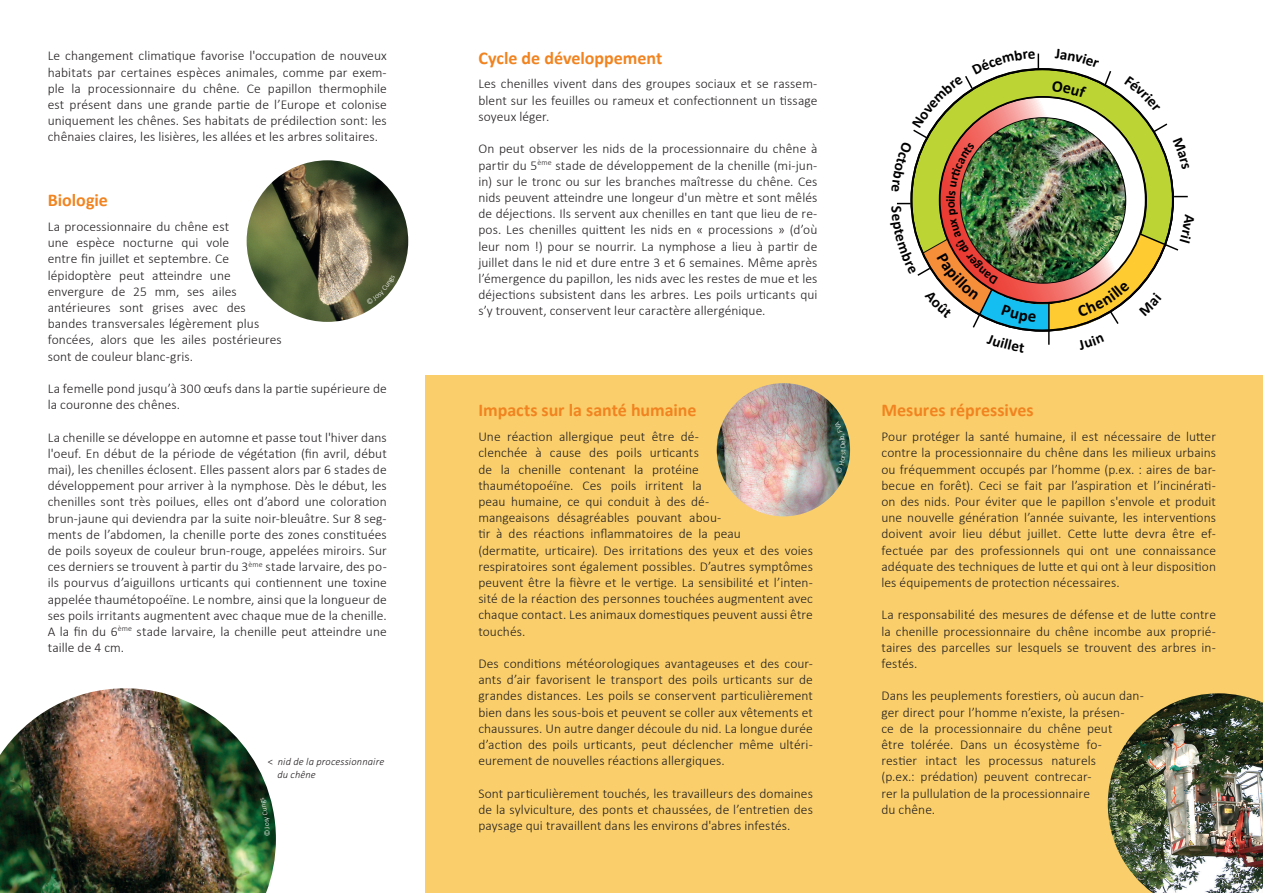
<style>
.page{position:relative;width:1263px;height:893px;background:#fff}
.page>*{position:absolute;margin:0;border:0;box-sizing:border-box;transform-origin:0 0}
.t1{font:700 18px "Calibri";color:#f18420}
.t2{font:300 13.5px/16.2px "Calibri";letter-spacing:.005em;color:#231f20;text-align:justify}
.t3{font:italic 300 10.5px/12.6px "Calibri";letter-spacing:.01em;color:#231f20}
.s1{font-style:normal}
</style>
<div class="page">
<div style="left:425px;top:375px;width:838px;height:518px;background:#facf6b"></div>
<img style="left:247px;top:160px;width:161px;height:162px;border-radius:81px">
<img style="left:717px;top:383px;width:133px;height:133px;border-radius:67px">
<img style="left:1108px;top:693px;width:155px;height:200px">
<img style="left:0;top:688px;width:276px;height:205px">
<svg style="left:367px;top:275px;width:28px;height:30px"></svg>
<svg style="left:834px;top:421px;width:12px;height:53px"></svg>
<svg style="left:1112px;top:779px;width:11px;height:64px"></svg>
<svg style="left:260px;top:797px;width:10px;height:39px"></svg>
<img style="left:896px;top:53px;width:292px;height:292px">
<p class="t2" style="left:48px;top:47px;width:341px">Le changement climatique favorise l'occupation de nouveux habitats par certaines espèces animales, comme par exem&shy;ple la processionnaire du chêne. Ce papillon thermophile est présent dans une grande partie de l’Europe et colonise uniquement les chênes. Ses habitats de prédilection sont: les chênaies claires, les lisières, les allées et les arbres solitaires.</p>
<h1 class="t1" style="left:48px;top:189px;width:62px">Biologie</h1>
<p class="t2" style="left:48px;top:218px;width:235px;text-align:left">La processionnaire du chêne est<br>une espèce nocturne qui vole<br>entre fin juillet et septembre. Ce lépidoptère peut atteindre une envergure de 25 mm, ses ailes antérieures sont grises avec des bandes transversales légèrement plus foncées, alors que les ailes postérieures sont de couleur blanc-gris.</p>
<p class="t2" style="left:48px;top:380px;width:341px">La femelle pond jusqu’à 300 œufs dans la partie supérieure de la couronne des chênes.</p>
<p class="t2" style="left:48px;top:428px;width:341px">La chenille se développe en automne et passe tout l'hiver dans l'oeuf. En début de la période de végétation (fin avril, début mai), les chenilles éclosent. Elles passent alors par 6 stades de développement pour arriver à la nymphose. Dès le début, les chenilles sont très poilues, elles ont d’abord une coloration brun-jaune qui deviendra par la suite noir-bleuâtre. Sur 8 seg&shy;ments de l’abdomen, la chenille porte des zones constituées de poils soyeux de couleur brun-rouge, appelées miroirs. Sur ces derniers se trouvent à partir du 3<sup>ème</sup> stade larvaire, des po&shy;ils pourvus d’aiguillons urticants qui contiennent une toxine appelée thaumétopoéïne. Le nombre, ainsi que la longueur de ses poils irritants augmentent avec chaque mue de la chenille.<br>A la fin du 6<sup>ème</sup> stade larvaire, la chenille peut atteindre une taille de 4 cm.</p>
<p class="t3" style="left:277px;top:755px;width:108px;text-indent:-9px"><span class="s1">&lt;</span> nid de la processionnaire du chêne</p>
<h1 class="t1" style="left:478px;top:46px;width:185px">Cycle de développement</h1>
<p class="t2" style="left:478px;top:75px;width:341px">Les chenilles vivent dans des groupes sociaux et se rassem&shy;blent sur les feuilles ou rameux et confectionnent un tissage soyeux léger.</p>
<p class="t2" style="left:478px;top:140px;width:341px">On peut observer les nids de la processionnaire du chêne à partir du 5<sup>ème</sup> stade de développement de la chenille (mi-jun&shy;in) sur le tronc ou sur les branches maîtresse du chêne. Ces nids peuvent atteindre une longeur d'un mètre et sont mêlés de déjections. Ils servent aux chenilles en tant que lieu de re&shy;pos. Les chenilles quittent les nids en « processions » (d’où leur nom !) pour se nourrir. La nymphose a lieu à partir de juillet dans le nid et dure entre 3 et 6 semaines. Même après l’émergence du papillon, les nids avec les restes de mue et les déjections subsistent dans les arbres. Les poils urticants qui s’y trouvent, conservent leur caractère allergénique.</p>
<h1 class="t1" style="left:478px;top:399px;width:220px">Impacts sur la santé humaine</h1>
<p class="t2" style="left:478px;top:428px;width:336px;text-align:left">Une réaction allergique peut être dé-<br>clenchée à cause des poils urticants<br>de la chenille contenant la protéine<br>thaumétopoéïne. Ces poils irritent la<br>peau humaine, ce qui conduit à des dé-<br>mangeaisons désagréables pouvant abou-<br>tir à des réactions inflammatoires de la peau<br>(dermatite, urticaire). Des irritations des yeux et des voies respiratoires sont également possibles. D’autres symptômes peuvent être la fièvre et le vertige. La sensibilité et l’inten&shy;sité de la réaction des personnes touchées augmentent avec chaque contact. Les animaux domestiques peuvent aussi être touchés.</p>
<p class="t2" style="left:478px;top:655px;width:336px">Des conditions météorologiques avantageuses et des cour&shy;ants d’air favorisent le transport des poils urticants sur de grandes distances. Les poils se conservent particulièrement bien dans les sous-bois et peuvent se coller aux vêtements et chaussures. Un autre danger découle du nid. La longue durée d’action des poils urticants, peut déclencher même ultéri&shy;eurement de nouvelles réactions allergiques.</p>
<p class="t2" style="left:478px;top:784px;width:336px">Sont particulièrement touchés, les travailleurs des domaines de la sylviculture, des ponts et chaussées, de l’entretien des paysage qui travaillent dans les environs d'abres infestés.</p>
<h1 class="t1" style="left:881px;top:399px;width:154px">Mesures répressives</h1>
<p class="t2" style="left:881px;top:428px;width:336px">Pour protéger la santé humaine, il est nécessaire de lutter contre la processionnaire du chêne dans les milieux urbains ou fréquemment occupés par l’homme (p.ex. : aires de bar&shy;becue en forêt). Ceci se fait par l’aspiration et l’incinérati&shy;on des nids. Pour éviter que le papillon s'envole et produit une nouvelle génération l’année suivante, les interventions doivent avoir lieu début juillet. Cette lutte devra être ef&shy;fectuée par des professionnels qui ont une connaissance adéquate des techniques de lutte et qui ont à leur disposition les équipements de protection nécessaires.</p>
<p class="t2" style="left:881px;top:606px;width:336px">La responsabilité des mesures de défense et de lutte contre la chenille processionnaire du chêne incombe aux proprié&shy;taires des parcelles sur lesquels se trouvent des arbres in&shy;festés.</p>
<p class="t2" style="left:881px;top:687px;width:264px;text-align:left">Dans les peuplements forestiers, où aucun dan&shy;ger direct pour l’homme n’existe, la présen-<br>ce de la processionnaire du chêne peut<br>être tolérée. Dans un écosystème fo-<br>restier intact les processus naturels<br>(p.ex.: prédation) peuvent contrecar-<br>rer la pullulation de la processionnaire<br>du chêne.</p>
</div>
